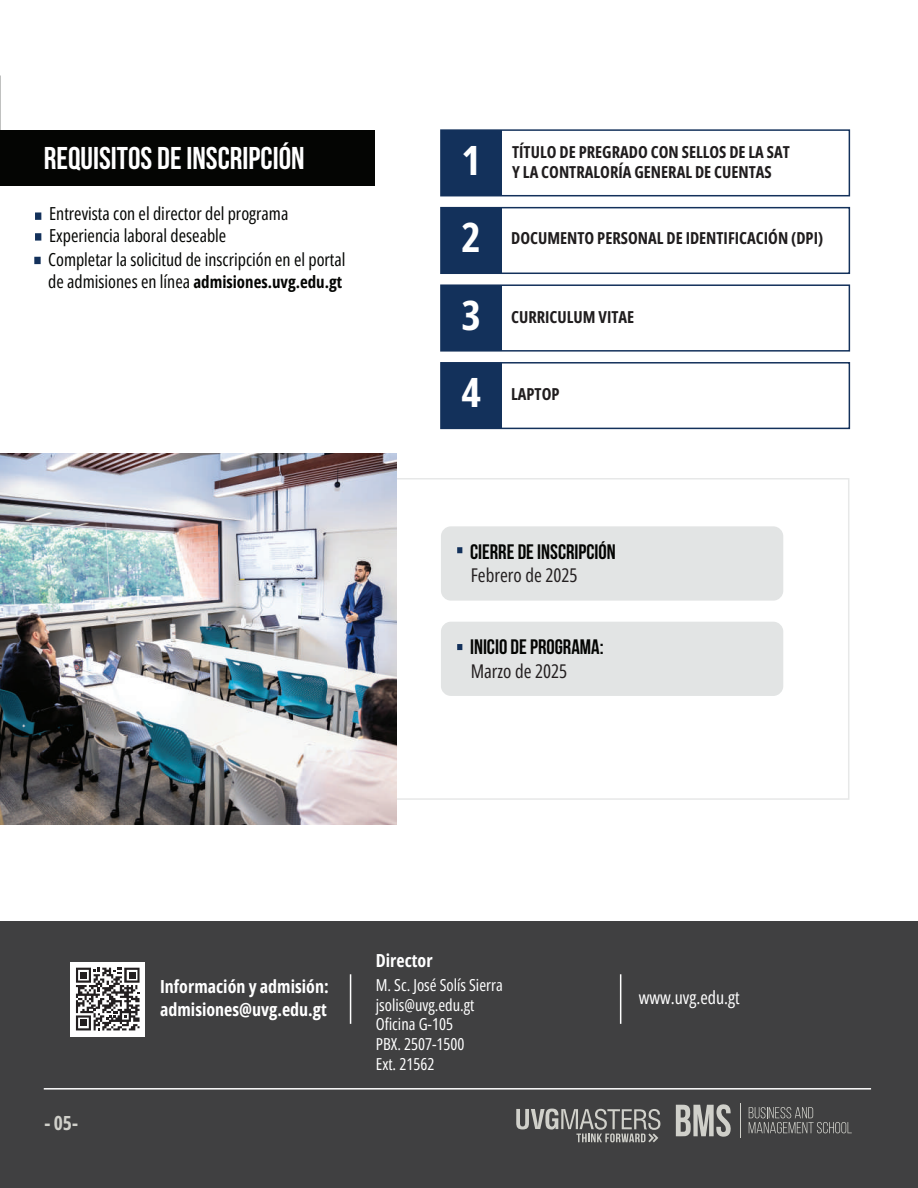
<style>
.page{position:relative;width:918px;height:1188px;background:#fff}
.page>*{position:absolute;margin:0;border:0;box-sizing:border-box;transform-origin:0 0}
.t1{font:700 40.35px/77.6px "Open Sans Condensed";color:#fff;text-align:justify}
.t2{font:700 31.5px "Bebas Neue";color:#fff}
.t3{font:700 21px "Bebas Neue";color:#040503}
.t4{font:700 19.5px "Open Sans Condensed";color:#d0d0ca}
.t5{font:18.9px "Open Sans Condensed";color:#231f20}
.t6{font:18px/21.6px "Open Sans Condensed";color:#040503}
.t7{font:700 18px/22.5px "Open Sans Condensed";color:#fff}
.t8{font:18px "Open Sans Condensed";color:#fff}
.t9{font:700 16.95px "Open Sans Condensed";color:#040503}
.t10{font:700 16.5px/19.8px "Open Sans Condensed";color:#201d1e}
.t11{font:16.5px/19.8px "Open Sans Condensed";color:#fff}
.s1{font-weight:400;font-size:18px}
</style>
<div class="page">
<div style="left:440px;top:129px;width:410px;height:67px;border:2px solid #13315b"></div>
<div style="left:440px;top:207px;width:410px;height:67px;border:2px solid #13315b"></div>
<div style="left:440px;top:284px;width:410px;height:68px;border:2px solid #13315b"></div>
<div style="left:440px;top:362px;width:410px;height:67px;border:2px solid #13315b"></div>
<svg style="left:397px;top:478px;width:453px;height:322px"></svg>
<img style="left:0;top:453px;width:397px;height:372px">
<div style="left:0;top:921px;width:918px;height:267px;background:#404041"></div>
<hr style="left:350px;top:974px;width:1px;height:50px;background:#fff">
<div style="left:71px;top:962px;width:74px;height:74px;background:#fff"></div>
<svg style="left:76px;top:968px;width:64px;height:62px"></svg>
<div style="left:80px;top:972px;width:7px;height:6px;background:#231f20"></div>
<div style="left:80px;top:1020px;width:7px;height:6px;background:#231f20"></div>
<hr style="left:620px;top:974px;width:1px;height:50px;background:#fff">
<hr style="left:44px;top:1088px;width:827px;height:2px;background:#fff">
<svg style="left:516px;top:1109px;width:144px;height:33px"></svg>
<svg style="left:676px;top:1104px;width:55px;height:33px"></svg>
<hr style="left:740px;top:1103px;width:1px;height:35px;background:#d0d0ca">
<svg style="left:749px;top:1107px;width:103px;height:26px"></svg>
<div style="left:441px;top:526px;width:342px;height:75px;background:#e2e4e4;border-radius:10px"></div>
<svg style="left:457px;top:547px;width:5px;height:6px"></svg>
<div style="left:441px;top:622px;width:342px;height:74px;background:#e2e4e4;border-radius:10px"></div>
<svg style="left:457px;top:644px;width:5px;height:6px"></svg>
<div style="left:0;top:130px;width:374px;height:56px;background:#040503"></div>
<div style="left:441px;top:130px;width:60px;height:66px;background:#13315b"></div>
<div style="left:441px;top:208px;width:60px;height:65px;background:#13315b"></div>
<div style="left:441px;top:285px;width:60px;height:66px;background:#13315b"></div>
<div style="left:441px;top:363px;width:60px;height:65px;background:#13315b"></div>
<div style="left:35px;top:212px;width:6px;height:8px;background:#13315b"></div>
<div style="left:35px;top:233px;width:6px;height:8px;background:#13315b"></div>
<div style="left:34px;top:257px;width:7px;height:7px;background:#13315b"></div>
<h2 class="t2" style="left:44px;top:140px;width:262px">REQUISITOS DE INSCRIPCIÓN</h2>
<h1 class="t1" style="left:461px;top:120px;width:21px">1<br>2<br>3<br>4</h1>
<p class="t6" style="left:49px;top:203px;width:241px">Entrevista con el director del programa<br>Experiencia laboral deseable</p>
<p class="t6" style="left:48px;top:248px;width:299px">Completar la solicitud de inscripción en el portal</p>
<p class="t9" style="left:48px;top:269px;width:296px"><span class="s1">de admisiones en línea</span> admisiones.uvg.edu.gt</p>
<p class="t10" style="left:512px;top:142px;width:279px">TÍTULO DE PREGRADO CON SELLOS DE LA SAT<br>Y LA CONTRALORÍA GENERAL DE CUENTAS</p>
<p class="t10" style="left:511px;top:228px;width:314px">DOCUMENTO PERSONAL DE IDENTIFICACIÓN (DPI)</p>
<p class="t10" style="left:511px;top:307px;width:125px">CURRICULUM VITAE</p>
<p class="t10" style="left:511px;top:384px;width:50px">LAPTOP</p>
<p class="t3" style="left:470px;top:540px;width:147px">CIERRE DE INSCRIPCIÓN</p>
<p class="t5" style="left:471px;top:563px;width:108px">Febrero de 2025</p>
<p class="t3" style="left:470px;top:635px;width:135px">INICIO DE PROGRAMA:</p>
<p class="t5" style="left:471px;top:658px;width:98px">Marzo de 2025</p>
<p class="t4" style="left:44px;top:1109px;width:35px">- 05-</p>
<p class="t7" style="left:160px;top:975px;width:170px">Información y admisión: admisiones@uvg.edu.gt</p>
<p class="t7" style="left:376px;top:949px;width:58px">Director</p>
<p class="t11" style="left:376px;top:974px;width:129px">M. Sc. José Solís Sierra jsolis@uvg.edu.gt<br>Oficina G-105<br>PBX. 2507-1500<br>Ext. 21562</p>
<p class="t8" style="left:639px;top:985px;width:102px">www.uvg.edu.gt</p>
</div>
